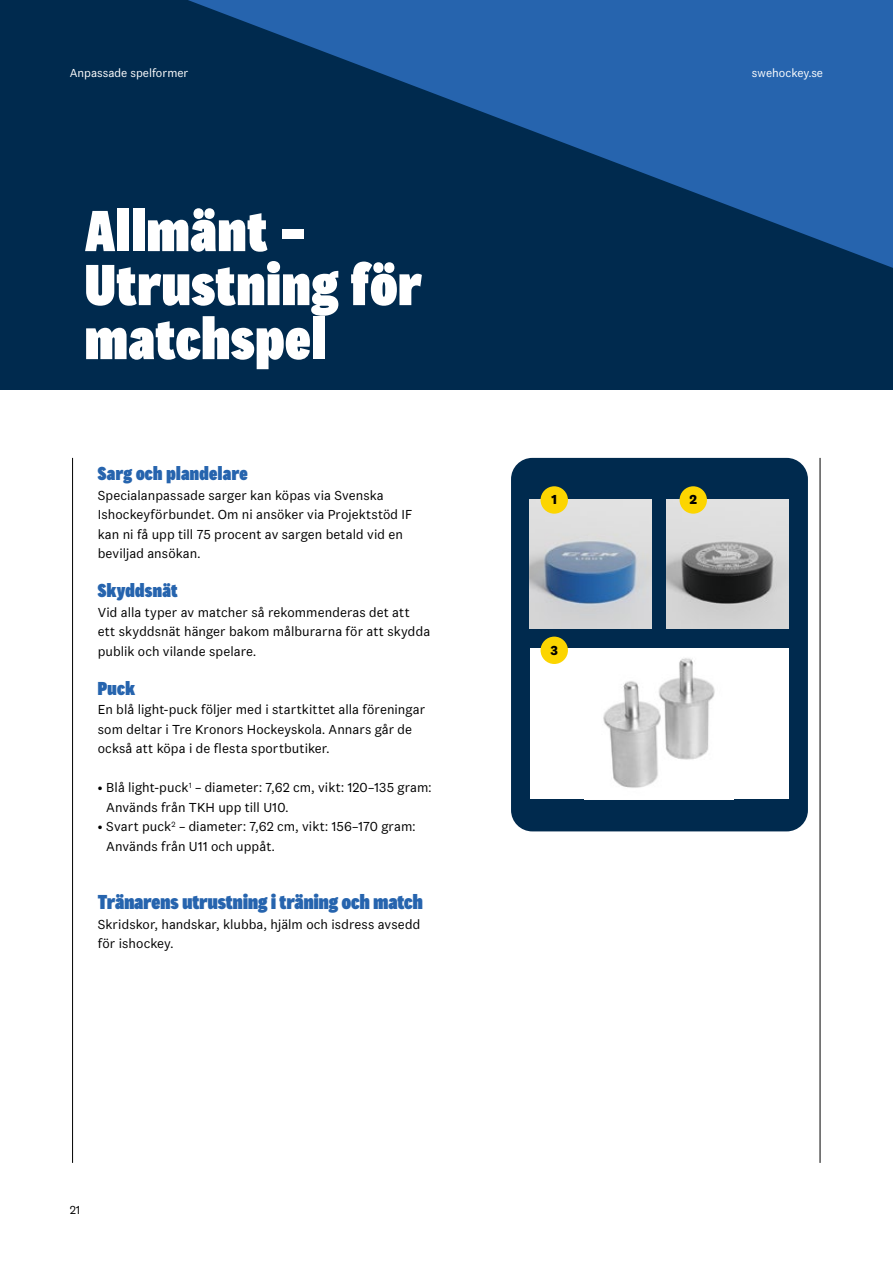
<style>
.page{position:relative;width:893px;height:1263px;background:#fff}
.page>*{position:absolute;margin:0;border:0;box-sizing:border-box;transform-origin:0 0}
.t1{font:60px/54px "Flex Display 100 Black";letter-spacing:.02em;color:#fff}
.t2{font:21px "Flex Display 100 Black";color:#2664ae}
.t3{font:19.5px "Flex Display 100 Black";letter-spacing:.015em;color:#2664ae}
.t4{font:13.5px/19.5px "Flex 70 Regular";letter-spacing:.005em;color:#000}
.t5{font:13.5px "Flex 90 Bold";color:#000}
.t6{font:12px "Flex 70 Regular";color:#fff}
.t7{font:12px "Flex 70 Regular";color:#000}
</style>
<div class="page">
<div style="left:0;top:0;width:893px;height:390px;background:#002a4e"></div>
<svg style="left:188px;top:0;width:705px;height:268px"></svg>
<hr style="left:72px;top:458px;width:1px;height:705px;background:#000">
<hr style="left:820px;top:458px;width:1px;height:705px;background:#000">
<div style="left:511px;top:458px;width:297px;height:373px;background:#002a4e;border-radius:21px"></div>
<img style="left:667px;top:500px;width:121px;height:128px">
<img style="left:530px;top:500px;width:122px;height:128px">
<div style="left:541px;top:486px;width:27px;height:28px;background:#fcd500;border-radius:50%"></div>
<div style="left:680px;top:486px;width:27px;height:28px;background:#fcd500;border-radius:50%"></div>
<div style="left:530px;top:648px;width:258px;height:151px;background:#fff"></div>
<img style="left:603px;top:658px;width:112px;height:130px">
<div style="left:541px;top:637px;width:27px;height:27px;background:#fcd500;border-radius:50%"></div>
<p class="t6" style="left:70px;top:66px;width:120px">Anpassade spelformer</p>
<p class="t6" style="left:752px;top:65px;width:73px">swehockey.se</p>
<h1 class="t1" style="left:85px;top:202px;width:338px">Allmänt –<br>Utrustning för matchspel</h1>
<h3 class="t3" style="left:98px;top:462px;width:151px">Sarg och plandelare</h3>
<p class="t4" style="left:98px;top:485px;width:316px">Specialanpassade sarger kan köpas via Svenska Ishockeyförbundet. Om ni ansöker via Projektstöd IF kan ni få upp till 75 procent av sargen betald vid en beviljad ansökan.</p>
<h3 class="t3" style="left:98px;top:579px;width:82px">Skyddsnät</h3>
<p class="t4" style="left:98px;top:602px;width:334px">Vid alla typer av matcher så rekommenderas det att ett skyddsnät hänger bakom målburarna för att skydda publik och vilande spelare.</p>
<h3 class="t3" style="left:98px;top:677px;width:39px">Puck</h3>
<p class="t4" style="left:98px;top:700px;width:329px">En blå light-puck följer med i startkittet alla föreningar som deltar i Tre Kronors Hockeyskola. Annars går de också att köpa i de flesta sportbutiker.</p>
<p class="t4" style="left:106px;top:778px;width:327px;text-indent:-9px">• Blå light-puck<sup>1</sup> – diameter: 7,62 cm, vikt: 120–135 gram:<br>Används från TKH upp till U10.</p>
<p class="t4" style="left:106px;top:817px;width:310px;text-indent:-9px">• Svart puck<sup>2</sup> – diameter: 7,62 cm, vikt: 156–170 gram:<br>Används från U11 och uppåt.</p>
<h2 class="t2" style="left:98px;top:890px;width:327px">Tränarens utrustning i träning och match</h2>
<p class="t4" style="left:98px;top:914px;width:324px">Skridskor, handskar, klubba, hjälm och isdress avsedd för ishockey.</p>
<p class="t7" style="left:70px;top:1202px;width:12px">21</p>
<p class="t5" style="left:551px;top:491px;width:7px">1</p>
<p class="t5" style="left:689px;top:491px;width:9px">2</p>
<p class="t5" style="left:550px;top:642px;width:9px">3</p>
</div>
